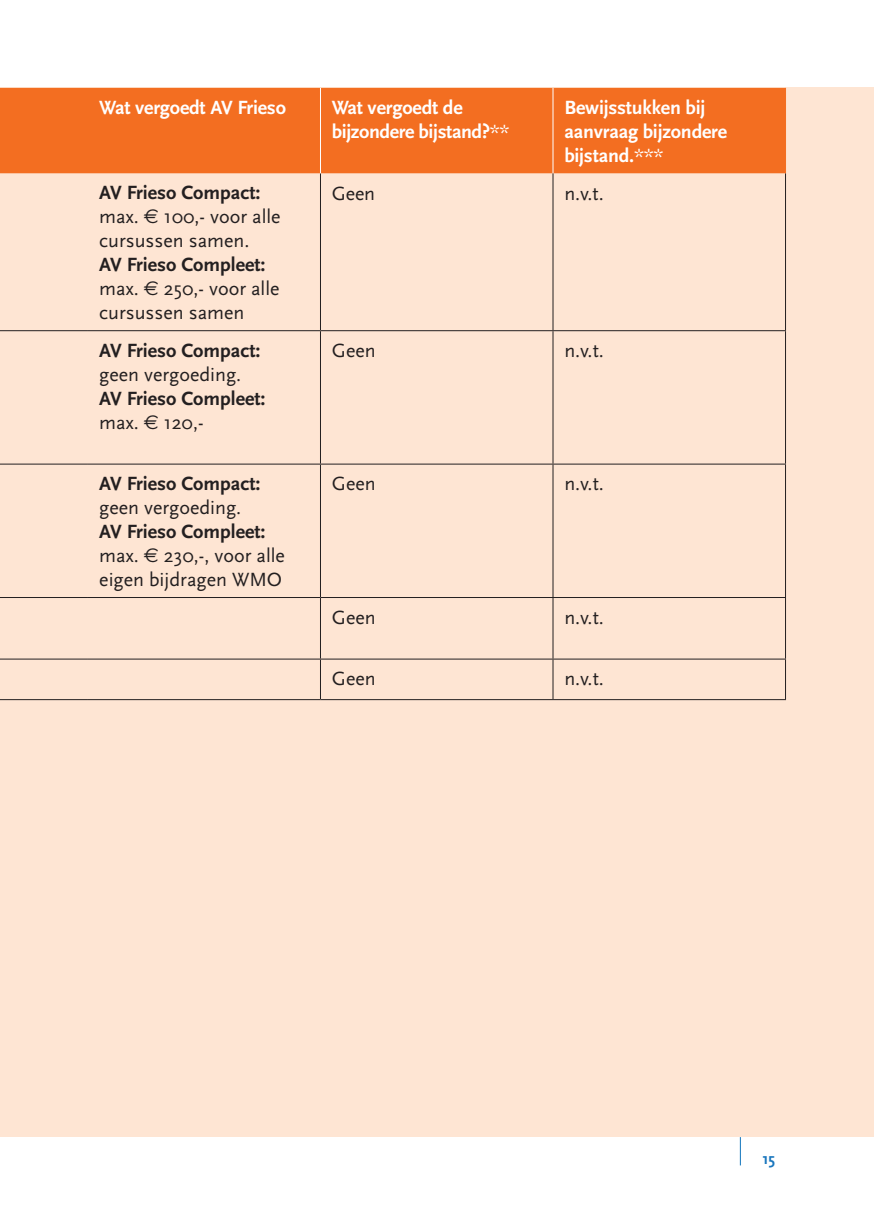
<style>
.page{position:relative;width:874px;height:1225px;background:#fff}
.page>*{position:absolute;margin:0;border:0;box-sizing:border-box;transform-origin:0 0}
.t1{font:20px/24px "Scala Sans";color:#231f20}
.t2{font:700 20px/24px "Scala Sans";letter-spacing:-.01em;color:#fff}
.t3{font:700 20px/24px "Scala Sans";color:#231f20}
.t4{font:700 16px "Scala Sans";color:#1976bd}
.s1{font-weight:400}
.s2{font-weight:700}
.s3{font-family:"Euro Sans"}
.s4{font-family:"Euro Sans";font-weight:400}
</style>
<div class="page">
<div style="left:0;top:88px;width:873px;height:1049px;background:#fee5d3"></div>
<svg style="left:739px;top:1137px;width:1px;height:28px"></svg>
<div style="left:0;top:88px;width:784px;height:85px;background:#f36e21"></div>
<hr style="left:784px;top:173px;width:1px;height:157px;background:#231f20">
<hr style="left:0;top:330px;width:88px;height:1px;background:#231f20">
<hr style="left:88px;top:330px;width:232px;height:1px;background:#231f20">
<hr style="left:320px;top:330px;width:232px;height:1px;background:#231f20">
<hr style="left:552px;top:330px;width:233px;height:1px;background:#231f20">
<hr style="left:784px;top:331px;width:1px;height:132px;background:#231f20">
<hr style="left:0;top:463px;width:88px;height:1px;background:#231f20">
<hr style="left:88px;top:463px;width:232px;height:1px;background:#231f20">
<hr style="left:320px;top:463px;width:232px;height:1px;background:#231f20">
<hr style="left:552px;top:463px;width:233px;height:1px;background:#231f20">
<hr style="left:784px;top:464px;width:1px;height:133px;background:#231f20">
<hr style="left:0;top:597px;width:88px;height:1px;background:#231f20">
<hr style="left:88px;top:597px;width:232px;height:1px;background:#231f20">
<hr style="left:320px;top:597px;width:232px;height:1px;background:#231f20">
<hr style="left:552px;top:597px;width:233px;height:1px;background:#231f20">
<hr style="left:784px;top:598px;width:1px;height:60px;background:#231f20">
<hr style="left:0;top:658px;width:88px;height:1px;background:#231f20">
<hr style="left:88px;top:658px;width:232px;height:1px;background:#231f20">
<hr style="left:320px;top:658px;width:232px;height:1px;background:#231f20">
<hr style="left:552px;top:658px;width:233px;height:1px;background:#231f20">
<hr style="left:784px;top:659px;width:1px;height:40px;background:#231f20">
<hr style="left:0;top:699px;width:88px;height:1px;background:#231f20">
<hr style="left:88px;top:699px;width:232px;height:1px;background:#231f20">
<hr style="left:320px;top:699px;width:232px;height:1px;background:#231f20">
<hr style="left:552px;top:699px;width:233px;height:1px;background:#231f20">
<hr style="left:320px;top:173px;width:1px;height:157px;background:#231f20">
<hr style="left:552px;top:173px;width:1px;height:157px;background:#231f20">
<hr style="left:320px;top:331px;width:1px;height:132px;background:#231f20">
<hr style="left:552px;top:331px;width:1px;height:132px;background:#231f20">
<hr style="left:320px;top:464px;width:1px;height:133px;background:#231f20">
<hr style="left:552px;top:464px;width:1px;height:133px;background:#231f20">
<hr style="left:320px;top:598px;width:1px;height:60px;background:#231f20">
<hr style="left:552px;top:598px;width:1px;height:60px;background:#231f20">
<hr style="left:320px;top:659px;width:1px;height:40px;background:#231f20">
<hr style="left:552px;top:659px;width:1px;height:40px;background:#231f20">
<hr style="left:784px;top:88px;width:1px;height:85px;background:#f36e21">
<hr style="left:320px;top:88px;width:1px;height:85px;background:#fff">
<hr style="left:552px;top:88px;width:1px;height:85px;background:#fff">
<p class="t2" style="left:99px;top:96px;width:188px">Wat vergoedt AV Frieso</p>
<p class="t2" style="left:331px;top:96px;width:179px">Wat vergoedt de bijzondere bijstand?<span class="s1">**</span></p>
<p class="t2" style="left:564px;top:96px;width:164px">Bewijsstukken bij aanvraag bijzondere bijstand.<span class="s1">***</span></p>
<p class="t1" style="left:99px;top:181px;width:183px"><span class="s2">AV Frieso Compact: </span>max. <span class="s3">€</span> 100,- voor alle cursussen samen.</p>
<p class="t1" style="left:99px;top:253px;width:182px"><span class="s2">AV Frieso Compleet: </span>max. <span class="s3">€</span> 250,- voor alle cursussen samen</p>
<p class="t1" style="left:331px;top:181px;width:45px">Geen</p>
<p class="t1" style="left:564px;top:181px;width:41px">n.v.t.</p>
<p class="t3" style="left:99px;top:339px;width:163px">AV Frieso Compact:</p>
<p class="t1" style="left:99px;top:362px;width:143px">geen vergoeding.</p>
<p class="t3" style="left:99px;top:387px;width:168px">AV Frieso Compleet: <span class="s1">max.</span> <span class="s4">€</span> <span class="s1">120,-</span></p>
<p class="t3" style="left:99px;top:472px;width:163px">AV Frieso Compact:</p>
<p class="t1" style="left:99px;top:496px;width:143px">geen vergoeding.</p>
<p class="t1" style="left:99px;top:520px;width:187px"><span class="s2">AV Frieso Compleet: </span>max. <span class="s3">€</span> 230,-, voor alle eigen bijdragen WMO</p>
<p class="t1" style="left:331px;top:339px;width:45px">Geen</p>
<p class="t1" style="left:564px;top:339px;width:41px">n.v.t.</p>
<p class="t1" style="left:331px;top:472px;width:45px">Geen</p>
<p class="t1" style="left:564px;top:472px;width:41px">n.v.t.</p>
<p class="t1" style="left:331px;top:605px;width:45px">Geen</p>
<p class="t1" style="left:564px;top:605px;width:41px">n.v.t.</p>
<p class="t1" style="left:331px;top:667px;width:45px">Geen</p>
<p class="t1" style="left:564px;top:667px;width:41px">n.v.t.</p>
<p class="t4" style="left:762px;top:1150px;width:14px">15</p>
</div>
